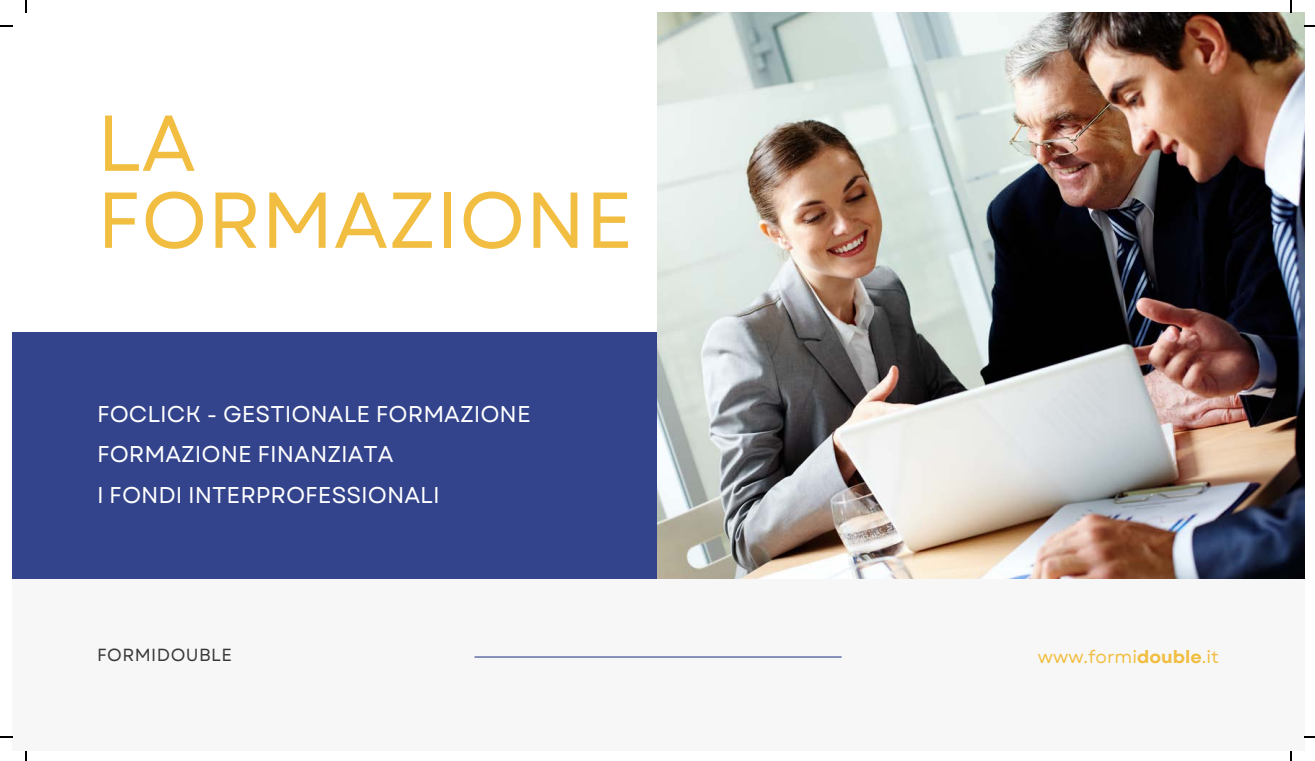
<style>
.page{position:relative;width:1315px;height:761px;background:#fff}
.page>*{position:absolute;margin:0;border:0;box-sizing:border-box;transform-origin:0 0}
.t1{font:78.9px/76.9px "Garet";color:#f1be41}
.t2{font:22.8px/40.8px "Garet";color:#fff}
.t3{font:17.55px "Garet";color:#f1be41}
.t4{font:17.55px "Garet";letter-spacing:.025em;color:#393939}
.s1{font-weight:700}
</style>
<div class="page">
<div style="left:12px;top:578px;width:1291px;height:173px;background:#f7f7f7"></div>
<div style="left:12px;top:332px;width:646px;height:246px;background:#33448c"></div>
<img style="left:658px;top:12px;width:645px;height:567px">
<hr style="left:474px;top:656px;width:367px;height:2px;background:#33448c">
<svg style="left:26px;top:0;width:1px;height:12px"></svg>
<svg style="left:0;top:26px;width:12px;height:1px"></svg>
<svg style="left:1290px;top:0;width:1px;height:12px"></svg>
<svg style="left:0;top:736px;width:12px;height:1px"></svg>
<h1 class="t1" style="left:97px;top:105px;width:537px">LA<br>FORMAZIONE</h1>
<p class="t2" style="left:97px;top:393px;width:435px">FOCLICK - GESTIONALE FORMAZIONE<br>FORMAZIONE FINANZIATA<br>I FONDI INTERPROFESSIONALI</p>
<p class="t4" style="left:97px;top:642px;width:137px">FORMIDOUBLE</p>
<p class="t3" style="left:1037px;top:644px;width:182px">www.formi<span class="s1">double</span>.it</p>
</div>
